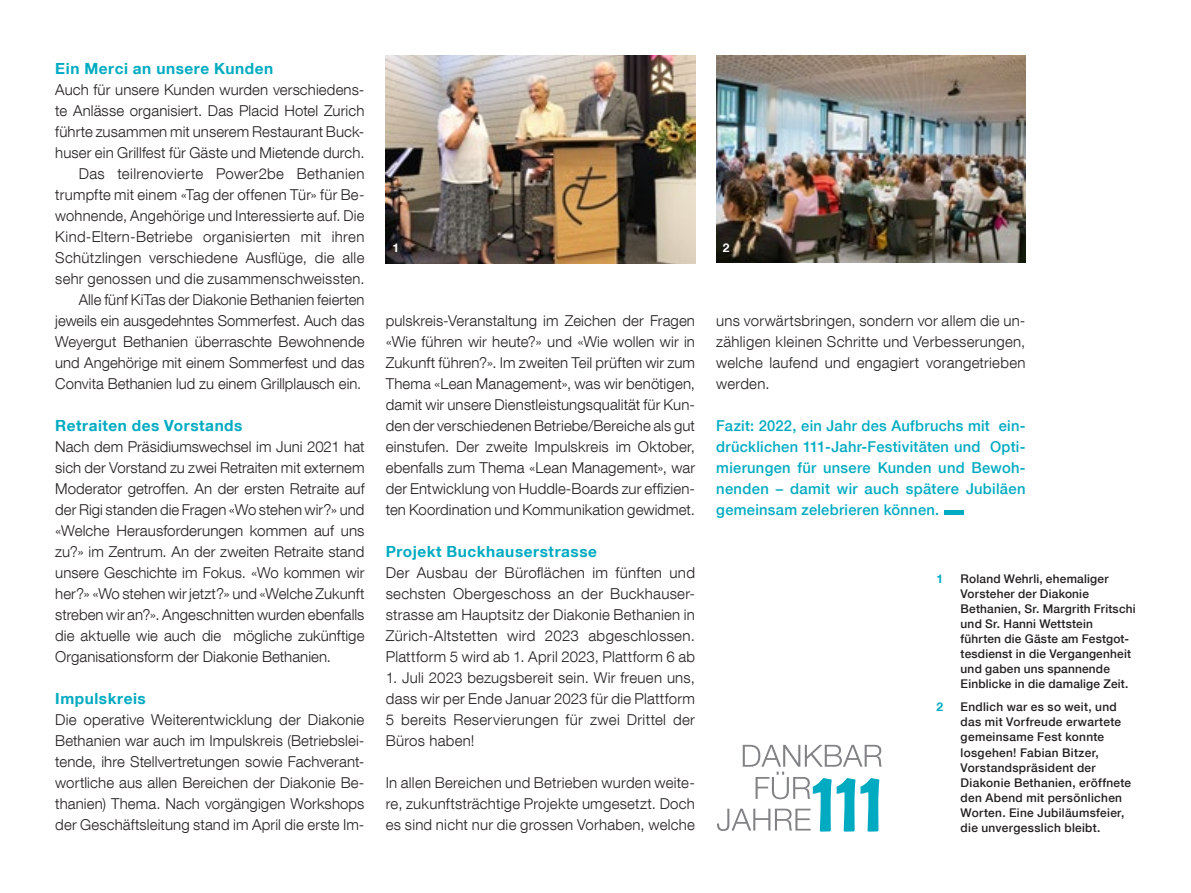
<style>
.page{position:relative;width:1191px;height:893px;background:#fff}
.page>*{position:absolute;margin:0;border:0;box-sizing:border-box;transform-origin:0 0}
.t1{font:700 15.3px "Helvetica Neue LT Com";letter-spacing:.035em;color:#00abc1}
.t2{font:300 15px/21px "Helvetica Neue LT Com";letter-spacing:.01em;color:#231f20;text-align:justify}
.t3{font:500 15px/21px "Helvetica Neue LT Com";letter-spacing:.02em;color:#00abc1;text-align:justify}
.t4{font:500 12px/15px "Helvetica Neue LT Com";letter-spacing:.02em;color:#231f20}
.t5{font:700 12px "Helvetica Neue LT Com";color:#fff}
.t6{font:700 12px "Helvetica Neue LT Com";color:#00abc1}
</style>
<div class="page">
<svg style="left:717px;top:745px;width:165px;height:87px"></svg>
<hr style="left:944px;top:511px;width:19px;height:4px;background:#00abc1">
<img style="left:386px;top:55px;width:309px;height:208px">
<img style="left:716px;top:55px;width:309px;height:207px">
<p class="t1" style="left:55px;top:59px;width:219px">Ein Merci an unsere Kunden</p>
<p class="t2" style="left:55px;top:79px;width:311px;text-align:right">Auch für unsere Kunden wurden verschiedens&shy;te Anlässe organisiert. Das Placid Hotel Zurich führte zusammen mit unserem Restaurant Buck&shy;huser ein Grillfest für Gäste und Mietende durch.<br>Das teilrenovierte Power2be Bethanien trumpfte mit einem «Tag der offenen Tür» für Be&shy;wohnende, Angehörige und Interessierte auf. Die Kind-Eltern-Betriebe organisierten mit ihren Schützlingen verschiedene Ausflüge, die alle sehr genossen und die zusammenschweissten.<br>Alle fünf KiTas der Diakonie Bethanien feierten jeweils ein ausgedehntes Sommerfest. Auch das Weyergut Bethanien überraschte Bewohnende und Angehörige mit einem Sommerfest und das Convita Bethanien lud zu einem Grillplausch ein.</p>
<p class="t1" style="left:55px;top:416px;width:189px">Retraiten des Vorstands</p>
<p class="t2" style="left:55px;top:436px;width:311px">Nach dem Präsidiumswechsel im Juni 2021 hat sich der Vorstand zu zwei Retraiten mit externem Moderator getroffen. An der ersten Retraite auf der Rigi standen die Fragen «Wo stehen wir?» und «Welche Herausforderungen kommen auf uns zu?» im Zentrum. An der zweiten Retraite stand unsere Geschichte im Fokus. «Wo kommen wir her?» «Wo stehen wir jetzt?» und «Welche Zukunft streben wir an?». Angeschnitten wurden ebenfalls die aktuelle wie auch die mögliche zukünftige Organisationsform der Diakonie Bethanien.</p>
<p class="t1" style="left:55px;top:689px;width:92px">Impulskreis</p>
<p class="t2" style="left:55px;top:709px;width:311px">Die operative Weiterentwicklung der Diakonie Bethanien war auch im Impulskreis (Betriebslei&shy;tende, ihre Stellvertretungen sowie Fachverant&shy;wortliche aus allen Bereichen der Diakonie Be&shy;thanien) Thema. Nach vorgängigen Workshops der Geschäftsleitung stand im April die erste Im-</p>
<p class="t5" style="left:392px;top:240px;width:8px">1</p>
<p class="t5" style="left:723px;top:240px;width:8px">2</p>
<p class="t2" style="left:386px;top:310px;width:311px">pulskreis-Veranstaltung im Zeichen der Fragen «Wie führen wir heute?» und «Wie wollen wir in Zukunft führen?». Im zweiten Teil prüften wir zum Thema «Lean Management», was wir benötigen, damit wir unsere Dienstleistungsqualität für Kun&shy;den der verschiedenen Betriebe/Bereiche als gut einstufen. Der zweite Impulskreis im Oktober, ebenfalls zum Thema «Lean Management», war der Entwicklung von Huddle-Boards zur effizien&shy;ten Koordination und Kommunikation gewidmet.</p>
<p class="t1" style="left:386px;top:542px;width:213px">Projekt Buckhauserstrasse</p>
<p class="t2" style="left:386px;top:562px;width:311px">Der Ausbau der Büroflächen im fünften und sechsten Obergeschoss an der Buckhauser&shy;strasse am Hauptsitz der Diakonie Bethanien in Zürich-Altstetten wird 2023 abgeschlossen.<br>Plattform 5 wird ab 1. April 2023, Plattform 6 ab</p>
<p class="t2" style="left:386px;top:667px;width:311px">1. Juli 2023 bezugsbereit sein. Wir freuen uns, dass wir per Ende Januar 2023 für die Plattform 5 bereits Reservierungen für zwei Drittel der Büros haben!</p>
<p class="t2" style="left:386px;top:772px;width:311px">In allen Bereichen und Betrieben wurden weite&shy;re, zukunftsträchtige Projekte umgesetzt. Doch es sind nicht nur die grossen Vorhaben, welche</p>
<p class="t2" style="left:716px;top:310px;width:311px">uns vorwärtsbringen, sondern vor allem die un&shy;zähligen kleinen Schritte und Verbesserungen, welche laufend und engagiert vorangetrieben werden.</p>
<p class="t3" style="left:716px;top:415px;width:311px">Fazit: 2022, ein Jahr des Aufbruchs mit ein&shy;drücklichen 111-Jahr-Festivitäten und Opti&shy;mierungen für unsere Kunden und Bewoh&shy;nenden – damit wir auch spätere Jubiläen gemeinsam zelebrieren können.</p>
<p class="t6" style="left:936px;top:571px;width:8px">1</p>
<p class="t4" style="left:960px;top:571px;width:176px">Roland Wehrli, ehemaliger<br>Vorsteher der Diakonie<br>Bethanien, Sr. Margrith Fritschi und Sr. Hanni Wettstein führten die Gäste am Festgot&shy;tesdienst in die Vergangenheit und gaben uns spannende<br>Einblicke in die damalige Zeit.</p>
<p class="t6" style="left:936px;top:700px;width:8px">2</p>
<p class="t4" style="left:960px;top:700px;width:172px">Endlich war es so weit, und das mit Vorfreude erwartete gemeinsame Fest konnte losgehen! Fabian Bitzer,<br>Vorstandspräsident der<br>Diakonie Bethanien, eröffnete den Abend mit persönlichen<br>Worten. Eine Jubiläumsfeier, die unvergesslich bleibt.</p>
</div>
